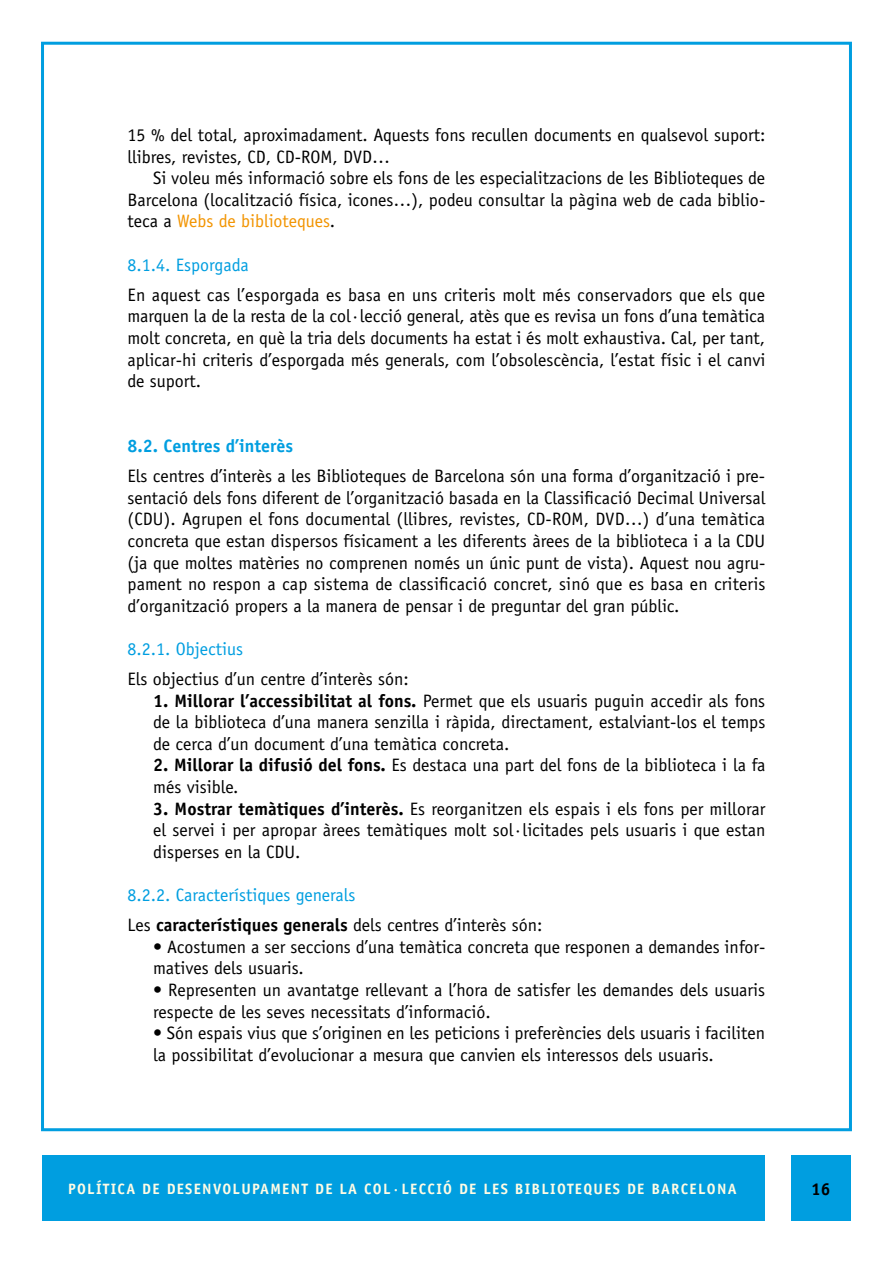
<style>
.page{position:relative;width:893px;height:1263px;background:#fff}
.page>*{position:absolute;margin:0;border:0;box-sizing:border-box;transform-origin:0 0}
.t1{font:18px/21.6px "Officina Sans";color:#000}
.t2{font:18px/30.2px "Officina Sans";color:#009ee0}
.t3{font:700 18px "Officina Sans";color:#009ee0}
.t4{font:700 17.25px "Officina Sans";color:#000}
.t5{font:700 15px "Officina Sans";letter-spacing:.085em;color:#fffce5}
.s1{color:#f29400}
.s2{font-weight:700}
.s3{color:#000}
.s4{font-weight:700;color:#000}
</style>
<div class="page">
<div style="left:41px;top:42px;width:811px;height:1089px;background:#fff;border:3px solid #009ee0"></div>
<div style="left:43px;top:1155px;width:722px;height:66px;background:#009ee0"></div>
<div style="left:791px;top:1155px;width:59px;height:65px;background:#009ee0"></div>
<p class="t1" style="left:128px;top:124px;width:639px">15 % del total, aproximadament. Aquests fons recullen documents en qualsevol suport: llibres, revistes, CD, CD-ROM, DVD…</p>
<p class="t1" style="left:128px;top:167px;width:639px;text-align:justify;text-indent:26px">Si voleu més informació sobre els fons de les especialitzacions de les Biblioteques de Barcelona (localització física, icones…), podeu consultar la pàgina web de cada biblio&shy;teca a <span class="s1">Webs de biblioteques</span>.</p>
<p class="t2" style="left:128px;top:250px;width:123px">8.1.4. Esporgada</p>
<p class="t1" style="left:128px;top:284px;width:639px;text-align:justify">En aquest cas l’esporgada es basa en uns criteris molt més conservadors que els que marquen la de la resta de la col·lecció general, atès que es revisa un fons d’una temàtica molt concreta, en què la tria dels documents ha estat i és molt exhaustiva. Cal, per tant, aplicar-hi criteris d’esporgada més generals, com l’obsolescència, l’estat físic i el canvi de suport.</p>
<p class="t3" style="left:128px;top:435px;width:167px">8.2. Centres d’interès</p>
<p class="t1" style="left:128px;top:465px;width:639px;text-align:justify">Els centres d’interès a les Biblioteques de Barcelona són una forma d’organització i pre&shy;sentació dels fons diferent de l’organització basada en la Classificació Decimal Universal (CDU). Agrupen el fons documental (llibres, revistes, CD-ROM, DVD…) d’una temàtica concreta que estan dispersos físicament a les diferents àrees de la biblioteca i a la CDU (ja que moltes matèries no comprenen només un únic punt de vista). Aquest nou agru&shy;pament no respon a cap sistema de classificació concret, sinó que es basa en criteris d’organització propers a la manera de pensar i de preguntar del gran públic.</p>
<p class="t2" style="left:128px;top:634px;width:117px">8.2.1. Objectius</p>
<p class="t1" style="left:128px;top:668px;width:283px">Els objectius d’un centre d’interès són:</p>
<p class="t1" style="left:153px;top:690px;width:614px;text-align:justify"><span class="s2">1. Millorar l’accessibilitat al fons.</span> Permet que els usuaris puguin accedir als fons de la biblioteca d’una manera senzilla i ràpida, directament, estalviant-los el temps de cerca d’un document d’una temàtica concreta.</p>
<p class="t1" style="left:153px;top:754px;width:614px"><span class="s2">2. Millorar la difusió del fons.</span> Es destaca una part del fons de la biblioteca i la fa més visible.</p>
<p class="t1" style="left:153px;top:798px;width:614px;text-align:justify"><span class="s2">3. Mostrar temàtiques d’interès.</span> Es reorganitzen els espais i els fons per millorar el servei i per apropar àrees temàtiques molt sol·licitades pels usuaris i que estan disperses en la CDU.</p>
<p class="t2" style="left:128px;top:880px;width:417px">8.2.2. Característiques generals<br><span class="s3">Les</span> <span class="s4">característiques generals</span> <span class="s3">dels centres d’interès són:</span></p>
<p class="t1" style="left:153px;top:936px;width:614px">• Acostumen a ser seccions d’una temàtica concreta que responen a demandes infor&shy;matives dels usuaris.</p>
<p class="t1" style="left:153px;top:979px;width:614px">• Representen un avantatge rellevant a l’hora de satisfer les demandes dels usuaris respecte de les seves necessitats d’informació.</p>
<p class="t1" style="left:153px;top:1022px;width:614px">• Són espais vius que s’originen en les peticions i preferències dels usuaris i faciliten la possibilitat d’evolucionar a mesura que canvien els interessos dels usuaris.</p>
<p class="t5" style="left:68px;top:1179px;width:670px">POLÍTICA DE DESENVOLUPAMENT DE LA COL·LECCIÓ DE LES BIBLIOTEQUES DE BARCELONA</p>
<p class="t4" style="left:811px;top:1178px;width:21px">16</p>
</div>
